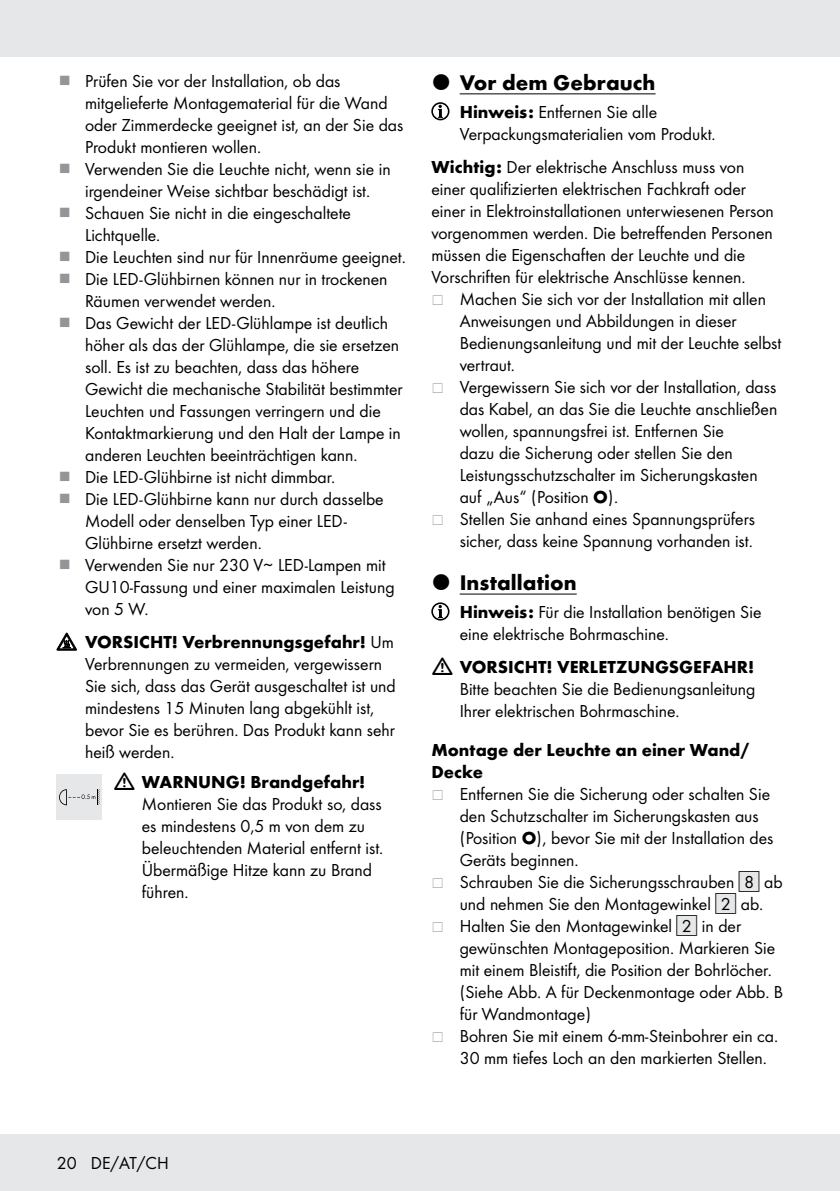
<style>
.page{position:relative;width:840px;height:1191px;background:#fff}
.page>*{position:absolute;margin:0;border:0;box-sizing:border-box;transform-origin:0 0}
.t1{font:700 22px "Futura";color:#000}
.t2{font:18px/22px "Futura Boo";color:#000}
.t3{font:700 18px/22px "Futura";color:#000}
.s1{font-family:"Futura Boo";font-weight:400}
.s2{font-family:"Futura";font-weight:700}
.s3{font-family:"IMP Lidl Num Box";font-size:15.8px;color:#e6e7e8}
.s4{font-family:"IMP Lidl Num Box";font-size:15.8px}
</style>
<div class="page">
<div style="left:0;top:1134px;width:839px;height:57px;background:#e6e7e8"></div>
<div style="left:0;top:0;width:839px;height:57px;background:#e6e7e8"></div>
<svg style="left:57px;top:632px;width:20px;height:19px"></svg>
<div style="left:57px;top:774px;width:45px;height:46px;background:#e6e7e8"></div>
<svg style="left:59px;top:789px;width:41px;height:16px"></svg>
<hr style="left:459px;top:93px;width:196px;height:1px;background:#000">
<hr style="left:459px;top:593px;width:117px;height:1px;background:#000">
<svg style="left:432px;top:103px;width:16px;height:17px"></svg>
<div style="left:431px;top:102px;width:18px;height:18px;border:2px solid #000;border-radius:50%"></div>
<svg style="left:437px;top:105px;width:5px;height:13px"></svg>
<svg style="left:432px;top:603px;width:16px;height:17px"></svg>
<div style="left:431px;top:602px;width:18px;height:18px;border:2px solid #000;border-radius:50%"></div>
<svg style="left:437px;top:605px;width:5px;height:13px"></svg>
<p class="t2" style="left:85px;top:69px;width:322px">Prüfen Sie vor der Installation, ob das mitgelieferte Montagematerial für die Wand oder Zimmerdecke geeignet ist, an der Sie das Produkt montieren wollen.<br>Verwenden Sie die Leuchte nicht, wenn sie in irgendeiner Weise sichtbar beschädigt ist.<br>Schauen Sie nicht in die eingeschaltete Lichtquelle.<br>Die Leuchten sind nur für Innenräume geeignet.<br>Die LED-Glühbirnen können nur in trockenen Räumen verwendet werden.<br>Das Gewicht der LED-Glühlampe ist deutlich höher als das der Glühlampe, die sie ersetzen soll. Es ist zu beachten, dass das höhere Gewicht die mechanische Stabilität bestimmter Leuchten und Fassungen verringern und die Kontaktmarkierung und den Halt der Lampe in anderen Leuchten beeinträchtigen kann.<br>Die LED-Glühbirne ist nicht dimmbar.<br>Die LED-Glühbirne kann nur durch dasselbe Modell oder denselben Typ einer LED-Glühbirne ersetzt werden.<br>Verwenden Sie nur 230 V∼ LED-Lampen mit GU10-Fassung und einer maximalen Leistung von 5 W.</p>
<p class="t3" style="left:85px;top:630px;width:310px">VORSICHT! Verbrennungsgefahr! <span class="s1">Um</span></p>
<p class="t2" style="left:85px;top:652px;width:312px">Verbrennungen zu vermeiden, vergewissern Sie sich, dass das Gerät ausgeschaltet ist und mindestens 15 Minuten lang abgekühlt ist, bevor Sie es berühren. Das Produkt kann sehr heiß werden.</p>
<p class="t3" style="left:142px;top:769px;width:225px">WARNUNG! Brandgefahr!</p>
<p class="t2" style="left:142px;top:791px;width:243px">Montieren Sie das Produkt so, dass es mindestens 0,5 m von dem zu beleuchtenden Material entfernt ist.<br>Übermäßige Hitze kann zu Brand führen.</p>
<p class="t1" style="left:459px;top:66px;width:197px">Vor dem Gebrauch</p>
<p class="t2" style="left:459px;top:100px;width:257px"><span class="s2">Hinweis:</span> Entfernen Sie alle<br>Verpackungsmaterialien vom Produkt.</p>
<p class="t2" style="left:431px;top:155px;width:344px"><span class="s2">Wichtig:</span> Der elektrische Anschluss muss von einer qualifizierten elektrischen Fachkraft oder einer in Elektroinstallationen unterwiesenen Person vorgenommen werden. Die betreffenden Personen müssen die Eigenschaften der Leuchte und die Vorschriften für elektrische Anschlüsse kennen.</p>
<p class="t2" style="left:459px;top:287px;width:323px">Machen Sie sich vor der Installation mit allen Anweisungen und Abbildungen in dieser Bedienungsanleitung und mit der Leuchte selbst vertraut.<br>Vergewissern Sie sich vor der Installation, dass das Kabel, an das Sie die Leuchte anschließen wollen, spannungsfrei ist. Entfernen Sie<br>dazu die Sicherung oder stellen Sie den Leistungsschutzschalter im Sicherungskasten auf „Aus“ (Position <span class="s2">O</span>).<br>Stellen Sie anhand eines Spannungsprüfers sicher, dass keine Spannung vorhanden ist.</p>
<p class="t1" style="left:459px;top:566px;width:118px">Installation</p>
<p class="t2" style="left:459px;top:600px;width:303px"><span class="s2">Hinweis:</span> Für die Installation benötigen Sie eine elektrische Bohrmaschine.</p>
<p class="t3" style="left:459px;top:654px;width:296px">VORSICHT! VERLETZUNGSGEFAHR!</p>
<p class="t2" style="left:459px;top:677px;width:297px">Bitte beachten Sie die Bedienungsanleitung<br>Ihrer elektrischen Bohrmaschine.</p>
<p class="t3" style="left:431px;top:737px;width:319px">Montage der Leuchte an einer Wand/<br>Decke</p>
<p class="t2" style="left:459px;top:782px;width:325px">Entfernen Sie die Sicherung oder schalten Sie den Schutzschalter im Sicherungskasten aus (Position <span class="s2">O</span>), bevor Sie mit der Installation des Geräts beginnen.<br>Schrauben Sie die Sicherungsschrauben <span class="s3">[</span><span class="s4">8</span> ab und nehmen Sie den Montagewinkel <span class="s3">[</span><span class="s4">2</span> ab.<br>Halten Sie den Montagewinkel <span class="s3">[</span><span class="s4">2</span> in der gewünschten Montageposition. Markieren Sie mit einem Bleistift, die Position der Bohrlöcher. (Siehe Abb. A für Deckenmontage oder Abb. B für Wandmontage)<br>Bohren Sie mit einem 6-mm-Steinbohrer ein ca.<br>30 mm tiefes Loch an den markierten Stellen.</p>
<p class="t2" style="left:57px;top:1151px;width:113px">20 DE/AT/CH</p>
</div>
